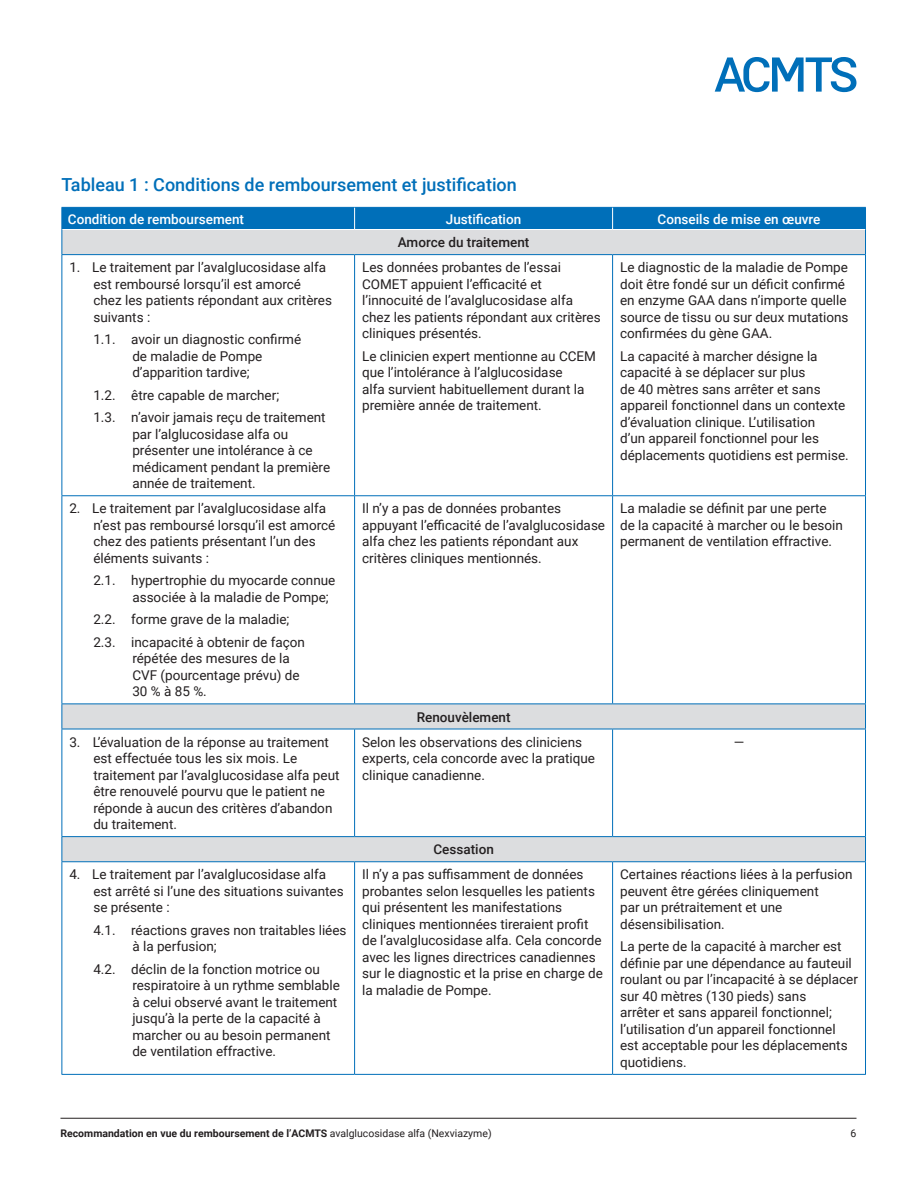
<style>
.page{position:relative;width:918px;height:1188px;background:#fff}
.page>*{position:absolute;margin:0;border:0;box-sizing:border-box;transform-origin:0 0}
.t1{font:500 18px "Roboto";color:#006fb9}
.t2{font:13.5px/16.5px "Roboto";color:#231f20}
.t3{font:500 13.5px "Roboto";color:#fff}
.t4{font:500 13.5px "Roboto";color:#231f20}
.t5{font:700 10.5px "Roboto";color:#231f20}
.t6{font:10.5px "Roboto";color:#231f20}
.s1{font-weight:500}
.s2{font-weight:400}
</style>
<div class="page">
<svg style="left:715px;top:57px;width:141px;height:35px"></svg>
<hr style="left:60px;top:1118px;width:796px;height:1px;background:#231f20">
<svg style="left:63px;top:255px;width:802px;height:606px"></svg>
<hr style="left:62px;top:255px;width:1px;height:240px;background:#006fb9">
<hr style="left:354px;top:255px;width:1px;height:240px;background:#006fb9">
<hr style="left:612px;top:255px;width:1px;height:240px;background:#006fb9">
<hr style="left:865px;top:255px;width:1px;height:240px;background:#006fb9">
<hr style="left:62px;top:495px;width:293px;height:1px;background:#006fb9">
<hr style="left:62px;top:496px;width:1px;height:208px;background:#006fb9">
<hr style="left:355px;top:495px;width:258px;height:1px;background:#006fb9">
<hr style="left:354px;top:496px;width:1px;height:208px;background:#006fb9">
<hr style="left:613px;top:495px;width:253px;height:1px;background:#006fb9">
<hr style="left:612px;top:496px;width:1px;height:208px;background:#006fb9">
<hr style="left:865px;top:496px;width:1px;height:208px;background:#006fb9">
<hr style="left:62px;top:729px;width:1px;height:107px;background:#006fb9">
<hr style="left:354px;top:729px;width:1px;height:107px;background:#006fb9">
<hr style="left:612px;top:729px;width:1px;height:107px;background:#006fb9">
<hr style="left:865px;top:729px;width:1px;height:107px;background:#006fb9">
<hr style="left:62px;top:862px;width:1px;height:212px;background:#006fb9">
<hr style="left:354px;top:862px;width:1px;height:212px;background:#006fb9">
<hr style="left:612px;top:862px;width:1px;height:212px;background:#006fb9">
<hr style="left:865px;top:862px;width:1px;height:212px;background:#006fb9">
<svg style="left:62px;top:207px;width:804px;height:47px;background:#75aacd"></svg>
<hr style="left:62px;top:254px;width:293px;height:1px;background:#006fb9">
<hr style="left:355px;top:254px;width:258px;height:1px;background:#006fb9">
<hr style="left:613px;top:254px;width:253px;height:1px;background:#006fb9">
<hr style="left:62px;top:704px;width:293px;height:1px;background:#006fb9">
<svg style="left:62px;top:704px;width:1px;height:25px"></svg>
<hr style="left:355px;top:704px;width:258px;height:1px;background:#006fb9">
<hr style="left:613px;top:704px;width:253px;height:1px;background:#006fb9">
<svg style="left:865px;top:704px;width:1px;height:25px"></svg>
<hr style="left:62px;top:729px;width:293px;height:1px;background:#006fb9">
<hr style="left:355px;top:729px;width:258px;height:1px;background:#006fb9">
<hr style="left:613px;top:729px;width:253px;height:1px;background:#006fb9">
<hr style="left:62px;top:836px;width:293px;height:1px;background:#006fb9">
<svg style="left:62px;top:837px;width:1px;height:24px"></svg>
<hr style="left:355px;top:836px;width:258px;height:1px;background:#006fb9">
<hr style="left:613px;top:836px;width:253px;height:1px;background:#006fb9">
<svg style="left:865px;top:837px;width:1px;height:24px"></svg>
<hr style="left:62px;top:861px;width:293px;height:1px;background:#006fb9">
<hr style="left:355px;top:861px;width:258px;height:1px;background:#006fb9">
<hr style="left:613px;top:861px;width:253px;height:1px;background:#006fb9">
<hr style="left:62px;top:1074px;width:293px;height:1px;background:#006fb9">
<hr style="left:355px;top:1074px;width:258px;height:1px;background:#006fb9">
<hr style="left:613px;top:1074px;width:253px;height:1px;background:#006fb9">
<h1 class="t1" style="left:62px;top:171px;width:457px">Tableau 1 : Conditions de remboursement et justification</h1>
<p class="t3" style="left:68px;top:209px;width:178px">Condition de remboursement</p>
<p class="t3" style="left:446px;top:209px;width:77px">Justification</p>
<p class="t3" style="left:658px;top:209px;width:164px">Conseils de mise en œuvre</p>
<p class="t4" style="left:398px;top:233px;width:133px">Amorce du traitement</p>
<p class="t2" style="left:93px;top:259px;width:240px;text-indent:-24px">1. Le traitement par l’avalglucosidase alfa est remboursé lorsqu’il est amorcé chez les patients répondant aux critères suivants :</p>
<p class="t2" style="left:132px;top:331px;width:170px;text-indent:-39px">1.1. avoir un diagnostic confirmé de maladie de Pompe d’apparition tardive;</p>
<p class="t2" style="left:93px;top:383px;width:234px;line-height:22.5px">1.2. être capable de marcher;<br>1.3. n’avoir jamais reçu de traitement</p>
<p class="t2" style="left:132px;top:425px;width:199px">par l’alglucosidase alfa ou présenter une intolérance à ce médicament pendant la première année de traitement.</p>
<p class="t2" style="left:362px;top:259px;width:240px">Les données probantes de l’essai COMET appuient l’efficacité et l’innocuité de l’avalglucosidase alfa chez les patients répondant aux critères cliniques présentés.</p>
<p class="t2" style="left:362px;top:347px;width:236px">Le clinicien expert mentionne au CCEM que l’intolérance à l’alglucosidase<br>alfa survient habituellement durant la première année de traitement.</p>
<p class="t2" style="left:620px;top:259px;width:230px">Le diagnostic de la maladie de Pompe doit être fondé sur un déficit confirmé en enzyme GAA dans n’importe quelle source de tissu ou sur deux mutations confirmées du gène GAA.</p>
<p class="t2" style="left:620px;top:347px;width:230px">La capacité à marcher désigne la capacité à se déplacer sur plus<br>de 40 mètres sans arrêter et sans appareil fonctionnel dans un contexte d’évaluation clinique. L’utilisation<br>d’un appareil fonctionnel pour les déplacements quotidiens est permise.</p>
<p class="t2" style="left:93px;top:500px;width:244px;text-indent:-24px">2. Le traitement par l’avalglucosidase alfa n’est pas remboursé lorsqu’il est amorcé chez des patients présentant l’un des éléments suivants :</p>
<p class="t2" style="left:132px;top:572px;width:205px;text-indent:-39px">2.1. hypertrophie du myocarde connue associée à la maladie de Pompe;</p>
<p class="t2" style="left:93px;top:608px;width:213px;line-height:22.5px">2.2. forme grave de la maladie;<br>2.3. incapacité à obtenir de façon</p>
<p class="t2" style="left:132px;top:650px;width:169px">répétée des mesures de la<br>CVF (pourcentage prévu) de<br>30 % à 85 %.</p>
<p class="t2" style="left:362px;top:500px;width:245px">Il n’y a pas de données probantes appuyant l’efficacité de l’avalglucosidase alfa chez les patients répondant aux critères cliniques mentionnés.</p>
<p class="t2" style="left:620px;top:500px;width:224px">La maladie se définit par une perte de la capacité à marcher ou le besoin permanent de ventilation effractive.</p>
<p class="t4" style="left:417px;top:707px;width:95px">Renouvèlement</p>
<p class="t2" style="left:93px;top:733px;width:248px;text-indent:-24px">3. L’évaluation de la réponse au traitement est effectuée tous les six mois. Le traitement par l’avalglucosidase alfa peut être renouvelé pourvu que le patient ne réponde à aucun des critères d’abandon du traitement.</p>
<p class="t2" style="left:362px;top:733px;width:234px">Selon les observations des cliniciens experts, cela concorde avec la pratique clinique canadienne.</p>
<p class="t2" style="left:734px;top:733px;width:12px">—</p>
<p class="t4" style="left:433px;top:840px;width:62px">Cessation</p>
<p class="t2" style="left:93px;top:866px;width:252px;text-indent:-24px">4. Le traitement par l’avalglucosidase alfa est arrêté si l’une des situations suivantes se présente :</p>
<p class="t2" style="left:132px;top:921px;width:216px;text-indent:-39px">4.1. réactions graves non traitables liées à la perfusion;</p>
<p class="t2" style="left:132px;top:960px;width:209px;text-indent:-39px">4.2. déclin de la fonction motrice ou respiratoire à un rythme semblable à celui observé avant le traitement jusqu’à la perte de la capacité à marcher ou au besoin permanent de ventilation effractive.</p>
<p class="t2" style="left:362px;top:866px;width:242px">Il n’y a pas suffisamment de données probantes selon lesquelles les patients qui présentent les manifestations cliniques mentionnées tireraient profit de l’avalglucosidase alfa. Cela concorde avec les lignes directrices canadiennes sur le diagnostic et la prise en charge de la maladie de Pompe.</p>
<p class="t2" style="left:620px;top:866px;width:234px">Certaines réactions liées à la perfusion peuvent être gérées cliniquement<br>par un prétraitement et une désensibilisation.</p>
<p class="t2" style="left:620px;top:938px;width:239px">La perte de la capacité à marcher est définie par une dépendance au fauteuil roulant ou par l’incapacité à se déplacer sur 40 mètres (130 pieds) sans<br>arrêter et sans appareil fonctionnel; l’utilisation d’un appareil fonctionnel<br>est acceptable pour les déplacements quotidiens.</p>
<p class="t5" style="left:60px;top:1126px;width:433px">Recommandation en vue du remboursement de l<span class="s1">ʼ</span>ACMTS <span class="s2">avalglucosidase alfa (Nexviazyme)</span></p>
<p class="t6" style="left:851px;top:1126px;width:7px">6</p>
</div>
